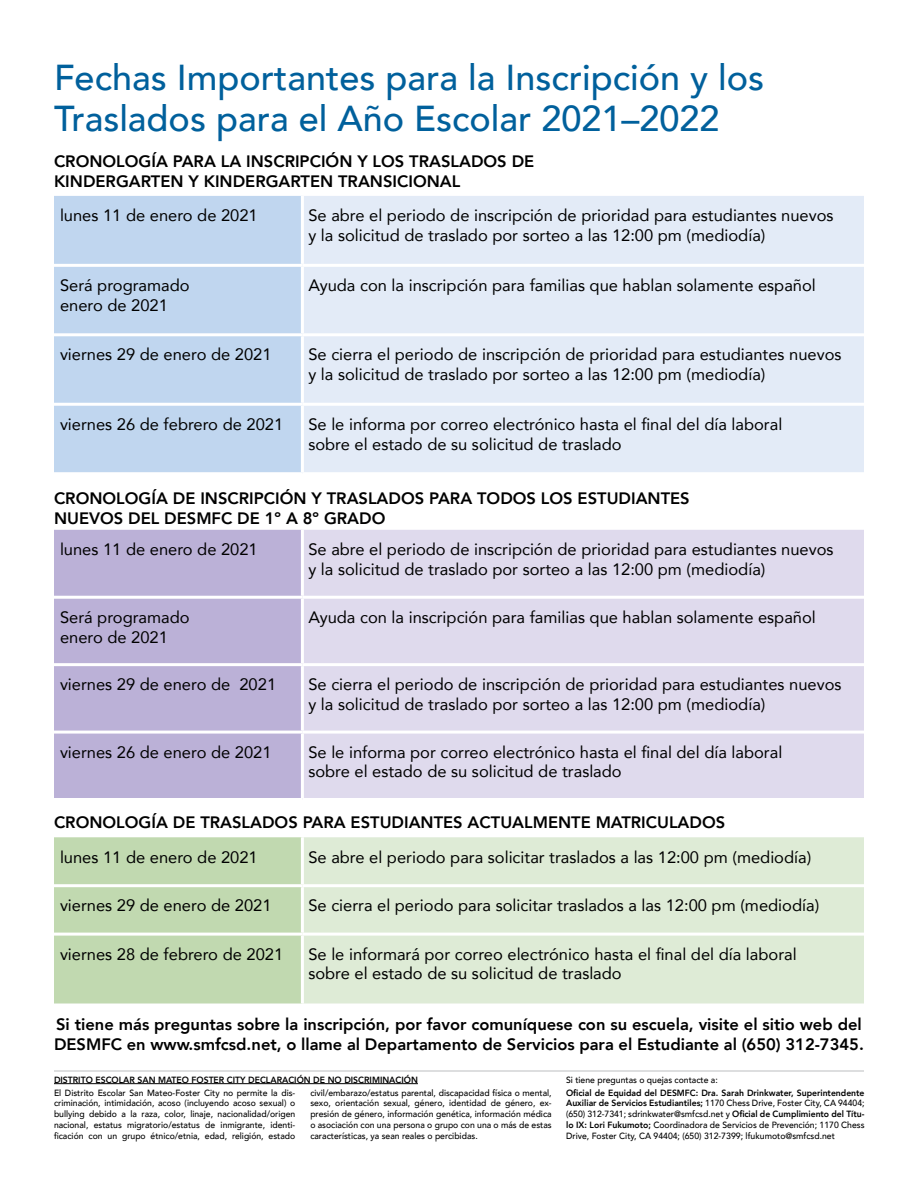
<style>
.page{position:relative;width:918px;height:1188px;background:#fff}
.page>*{position:absolute;margin:0;border:0;box-sizing:border-box;transform-origin:0 0}
.t1{font:500 36px/40.5px "Avenir";color:#00609c}
.t2{font:16.5px/19.8px "Avenir";color:#000}
.t3{font:800 16.5px/19.8px "Avenir";color:#000}
.t4{font:500 9px/10.8px "Avenir";color:#000;text-align:justify;scale:.96 1}
.t5{font:800 9px "Avenir";color:#000;scale:.96 1}
.s1{font-weight:800}
</style>
<div class="page">
<div style="left:54px;top:196px;width:247px;height:276px;background:#c0d6ef"></div>
<div style="left:304px;top:196px;width:560px;height:276px;background:#e3ebf7"></div>
<hr style="left:302px;top:264px;width:562px;height:3px;background:#fff">
<hr style="left:54px;top:333px;width:248px;height:3px;background:#fff">
<hr style="left:302px;top:333px;width:562px;height:3px;background:#fff">
<hr style="left:54px;top:403px;width:248px;height:3px;background:#fff">
<hr style="left:302px;top:403px;width:562px;height:3px;background:#fff">
<hr style="left:54px;top:264px;width:248px;height:3px;background:#fff">
<div style="left:54px;top:530px;width:247px;height:268px;background:#bbb1d7"></div>
<div style="left:304px;top:530px;width:560px;height:268px;background:#dfdaed"></div>
<hr style="left:302px;top:596px;width:562px;height:3px;background:#fff">
<hr style="left:54px;top:663px;width:248px;height:3px;background:#fff">
<hr style="left:302px;top:663px;width:562px;height:3px;background:#fff">
<hr style="left:302px;top:731px;width:562px;height:3px;background:#fff">
<hr style="left:54px;top:596px;width:248px;height:3px;background:#fff">
<hr style="left:54px;top:731px;width:248px;height:3px;background:#fff">
<div style="left:54px;top:837px;width:247px;height:167px;background:#c1d9b0"></div>
<div style="left:304px;top:837px;width:560px;height:167px;background:#deebd6"></div>
<hr style="left:54px;top:884px;width:248px;height:3px;background:#fff">
<hr style="left:302px;top:884px;width:562px;height:3px;background:#fff">
<hr style="left:54px;top:933px;width:248px;height:3px;background:#fff">
<hr style="left:302px;top:933px;width:562px;height:3px;background:#fff">
<hr style="left:54px;top:1083px;width:364px;height:1px;background:#000">
<hr style="left:54px;top:1071px;width:810px;height:1px;background:#bcbec0">
<h1 class="t1" style="left:54px;top:55px;width:712px">Fechas Importantes para la Inscripción y los<br>Traslados para el Año Escolar 2021–2022</h1>
<p class="t3" style="left:54px;top:151px;width:482px">CRONOLOGÍA PARA LA INSCRIPCIÓN Y LOS TRASLADOS DE<br>KINDERGARTEN Y KINDERGARTEN TRANSICIONAL</p>
<p class="t2" style="left:60px;top:205px;width:199px">lunes 11 de enero de 2021</p>
<p class="t2" style="left:308px;top:205px;width:527px">Se abre el periodo de inscripción de prioridad para estudiantes nuevos y la solicitud de traslado por sorteo a las 12:00 pm (mediodía)</p>
<p class="t2" style="left:60px;top:275px;width:131px">Será programado enero de 2021</p>
<p class="t2" style="left:308px;top:275px;width:509px">Ayuda con la inscripción para familias que hablan solamente español</p>
<p class="t2" style="left:60px;top:344px;width:213px">viernes 29 de enero de 2021</p>
<p class="t2" style="left:308px;top:344px;width:535px">Se cierra el periodo de inscripción de prioridad para estudiantes nuevos y la solicitud de traslado por sorteo a las 12:00 pm (mediodía)</p>
<p class="t2" style="left:60px;top:414px;width:225px">viernes 26 de febrero de 2021</p>
<p class="t2" style="left:308px;top:414px;width:475px">Se le informa por correo electrónico hasta el final del día laboral sobre el estado de su solicitud de traslado</p>
<p class="t3" style="left:54px;top:488px;width:637px">CRONOLOGÍA DE INSCRIPCIÓN Y TRASLADOS PARA TODOS LOS ESTUDIANTES<br>NUEVOS DEL DESMFC DE 1º A 8º GRADO</p>
<p class="t2" style="left:60px;top:539px;width:199px">lunes 11 de enero de 2021</p>
<p class="t2" style="left:308px;top:539px;width:527px">Se abre el periodo de inscripción de prioridad para estudiantes nuevos y la solicitud de traslado por sorteo a las 12:00 pm (mediodía)</p>
<p class="t2" style="left:60px;top:607px;width:131px">Será programado enero de 2021</p>
<p class="t2" style="left:308px;top:607px;width:509px">Ayuda con la inscripción para familias que hablan solamente español</p>
<p class="t2" style="left:60px;top:674px;width:218px">viernes 29 de enero de 2021</p>
<p class="t2" style="left:308px;top:674px;width:535px">Se cierra el periodo de inscripción de prioridad para estudiantes nuevos y la solicitud de traslado por sorteo a las 12:00 pm (mediodía)</p>
<p class="t2" style="left:60px;top:741px;width:213px">viernes 26 de enero de 2021</p>
<p class="t2" style="left:308px;top:741px;width:475px">Se le informa por correo electrónico hasta el final del día laboral sobre el estado de su solicitud de traslado</p>
<p class="t3" style="left:54px;top:813px;width:673px">CRONOLOGÍA DE TRASLADOS PARA ESTUDIANTES ACTUALMENTE MATRICULADOS</p>
<p class="t2" style="left:60px;top:847px;width:199px">lunes 11 de enero de 2021</p>
<p class="t2" style="left:308px;top:847px;width:504px">Se abre el periodo para solicitar traslados a las 12:00 pm (mediodía)</p>
<p class="t2" style="left:60px;top:895px;width:213px">viernes 29 de enero de 2021</p>
<p class="t2" style="left:308px;top:895px;width:512px">Se cierra el periodo para solicitar traslados a las 12:00 pm (mediodía)</p>
<p class="t2" style="left:60px;top:943px;width:225px">viernes 28 de febrero de 2021</p>
<p class="t2" style="left:308px;top:943px;width:490px">Se le informará por correo electrónico hasta el final del día laboral sobre el estado de su solicitud de traslado</p>
<p class="t3" style="left:54px;top:1015px;width:811px">Si tiene más preguntas sobre la inscripción, por favor comuníquese con su escuela, visite el sitio web del<br>DESMFC en www.smfcsd.net, o llame al Departamento de Servicios para el Estudiante al (650) 312-7345.</p>
<p class="t5" style="left:54px;top:1073px;width:381px">DISTRITO ESCOLAR SAN MATEO FOSTER CITY DECLARACIÓN DE NO DISCRIMINACIÓN</p>
<p class="t4" style="left:54px;top:1087px;width:253px">El Distrito Escolar San Mateo-Foster City no permite la dis&shy;criminación, intimidación, acoso (incluyendo acoso sexual) o bullying debido a la raza, color, linaje, nacionalidad/origen nacional, estatus migratorio/estatus de inmigrante, identi&shy;ficación con un grupo étnico/etnia, edad, religión, estado</p>
<p class="t4" style="left:310px;top:1087px;width:253px">civil/embarazo/estatus parental, discapacidad física o mental, sexo, orientación sexual, género, identidad de género, ex&shy;presión de género, información genética, información médica o asociación con una persona o grupo con una o más de estas características, ya sean reales o percibidas.</p>
<p class="t4" style="left:566px;top:1074px;width:160px">Si tiene preguntas o quejas contacte a:</p>
<p class="t4" style="left:566px;top:1087px;width:312px"><span class="s1">Oficial de Equidad del DESMFC: Dra. Sarah Drinkwater, Superintendente Auxiliar de Servicios Estudiantiles;</span> 1170 Chess Drive, Foster City, CA 94404; (650) 312-7341; sdrinkwater@smfcsd.net y <span class="s1">Oficial de Cumplimiento del Títu&shy;lo IX: Lori Fukumoto;</span> Coordinadora de Servicios de Prevención; 1170 Chess Drive, Foster City, CA 94404; (650) 312-7399; lfukumoto@smfcsd.net</p>
</div>
